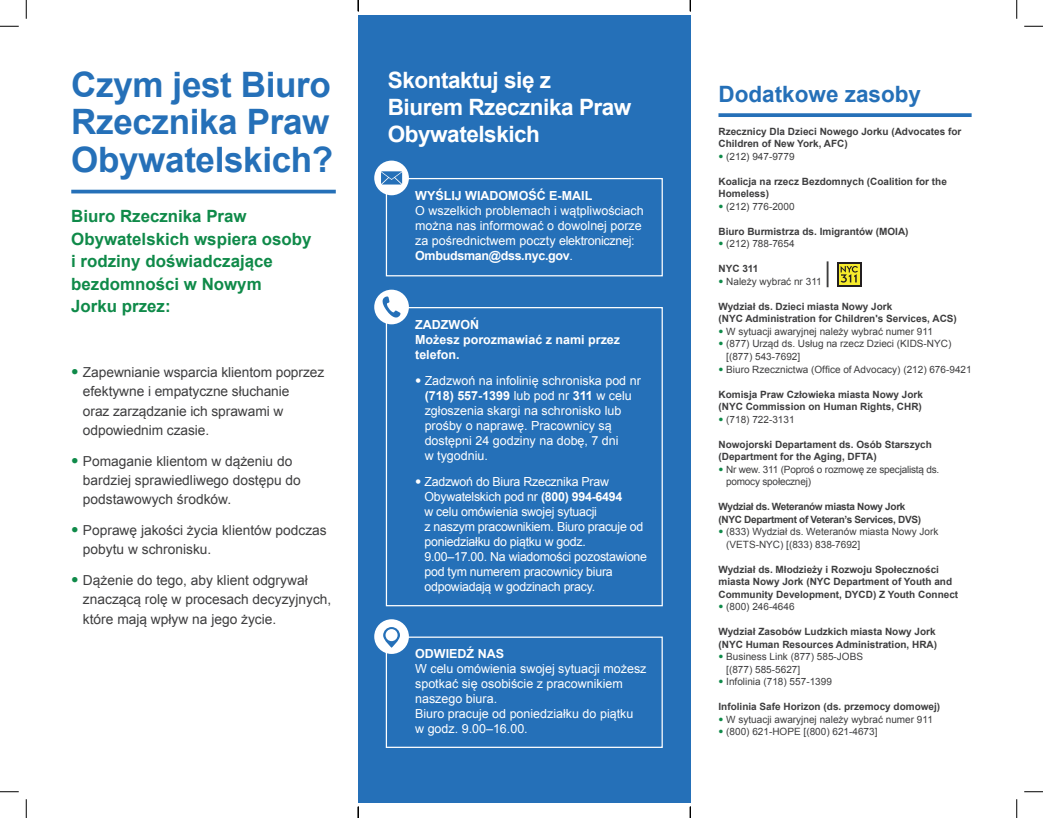
<style>
.page{position:relative;width:1043px;height:818px;background:#fff}
.page>*{position:absolute;margin:0;border:0;box-sizing:border-box;transform-origin:0 0}
.t1{font:700 35px/37.5px "Arial";letter-spacing:-.01em;color:#2570b8;text-align:justify}
.t2{font:700 22.5px/27px "Arial";letter-spacing:-.02em;color:#fff}
.t3{font:700 22.5px "Arial";color:#2570b8}
.t4{font:700 16.88px/22.5px "Arial";color:#0f8a49}
.t5{font:13.75px/19.4px "Arial";color:#3e3e3f}
.t6{font:12.5px/15px "Arial";color:#fff}
.t7{font:12.5px/15px "Arial";letter-spacing:-.02em;color:#fff}
.t8{font:700 12.5px/15px "Arial";color:#fff}
.t9{font:700 10px/12.5px "Arial";color:#3e3e3f}
.t10{font:10px/12.5px "Arial";color:#3e3e3f}
.t11{font:700 10px/12.5px "Arial";letter-spacing:-.03em;color:#3e3e3f}
.t12{font:10px/12.5px "Arial";letter-spacing:-.02em;color:#3e3e3f}
.s1{font-family:"Helvetica Neue LT Std";font-size:15px;color:#0f8a49}
.s2{font-weight:700}
.s3{font-family:"Helvetica Neue LT Std"}
.s4{font-family:"Helvetica Neue LT Std";color:#0f8a49}
</style>
<div class="page">
<div style="left:358px;top:15px;width:332px;height:787px;background:#2570b8"></div>
<svg style="left:837px;top:262px;width:24px;height:25px"></svg>
<svg style="left:839px;top:264px;width:20px;height:20px"></svg>
<svg style="left:840px;top:266px;width:18px;height:16px"></svg>
<hr style="left:826px;top:261px;width:2px;height:26px;background:#3e3e3f">
<hr style="left:71px;top:190px;width:265px;height:3px;background:#2570b8">
<svg style="left:718px;top:113px;width:253px;height:4px"></svg>
<div style="left:386px;top:307px;width:277px;height:299px;border:1px solid #fff"></div>
<div style="left:374px;top:289px;width:35px;height:35px;background:#fff;border-radius:50%"></div>
<svg style="left:382px;top:296px;width:18px;height:21px"></svg>
<div style="left:386px;top:178px;width:277px;height:98px;border:1px solid #fff"></div>
<div style="left:374px;top:161px;width:35px;height:34px;background:#fff;border-radius:50%"></div>
<svg style="left:381px;top:171px;width:21px;height:13px"></svg>
<div style="left:386px;top:636px;width:277px;height:112px;border:1px solid #fff"></div>
<div style="left:374px;top:619px;width:35px;height:35px;background:#fff;border-radius:50%"></div>
<svg style="left:383px;top:627px;width:17px;height:20px"></svg>
<svg style="left:0;top:25px;width:19px;height:2px"></svg>
<svg style="left:1024px;top:25px;width:19px;height:2px"></svg>
<svg style="left:0;top:791px;width:19px;height:1px"></svg>
<svg style="left:1024px;top:791px;width:19px;height:1px"></svg>
<svg style="left:25px;top:0;width:2px;height:19px"></svg>
<svg style="left:25px;top:799px;width:2px;height:19px"></svg>
<svg style="left:1016px;top:0;width:1px;height:19px"></svg>
<svg style="left:1016px;top:799px;width:1px;height:19px"></svg>
<svg style="left:357px;top:0;width:2px;height:11px"></svg>
<svg style="left:357px;top:806px;width:2px;height:12px"></svg>
<svg style="left:689px;top:0;width:2px;height:11px"></svg>
<svg style="left:689px;top:806px;width:2px;height:12px"></svg>
<h1 class="t1" style="left:71px;top:66px;width:263px">Czym jest Biuro Rzecznika Praw Obywatelskich?</h1>
<h2 class="t2" style="left:388px;top:66px;width:245px">Skontaktuj się z<br>Biurem Rzecznika Praw<br>Obywatelskich</h2>
<h3 class="t4" style="left:71px;top:205px;width:242px">Biuro Rzecznika Praw<br>Obywatelskich wspiera osoby i rodziny doświadczające bezdomności w Nowym<br>Jorku przez:</h3>
<h3 class="t5" style="left:83px;top:362px;width:243px;text-indent:-12px"><span class="s1">•</span> Zapewnianie wsparcia klientom poprzez efektywne i empatyczne słuchanie<br>oraz zarządzanie ich sprawami w odpowiednim czasie.</h3>
<h3 class="t5" style="left:83px;top:451px;width:219px;text-indent:-12px"><span class="s1">•</span> Pomaganie klientom w dążeniu do bardziej sprawiedliwego dostępu do podstawowych środków.</h3>
<h3 class="t5" style="left:83px;top:520px;width:245px;text-indent:-12px"><span class="s1">•</span> Poprawę jakości życia klientów podczas pobytu w schronisku.</h3>
<h3 class="t5" style="left:83px;top:570px;width:250px;text-indent:-12px"><span class="s1">•</span> Dążenie do tego, aby klient odgrywał znaczącą rolę w procesach decyzyjnych, które mają wpływ na jego życie.</h3>
<p class="t8" style="left:415px;top:188px;width:179px">WYŚLIJ WIADOMOŚĆ E-MAIL</p>
<p class="t6" style="left:415px;top:203px;width:230px">O wszelkich problemach i wątpliwościach można nas informować o dowolnej porze za pośrednictwem poczty elektronicznej:<br><span class="s2">Ombudsman@dss.nyc.gov</span>.</p>
<p class="t8" style="left:415px;top:317px;width:206px">ZADZWOŃ<br>Możesz porozmawiać z nami przez telefon.</p>
<p class="t6" style="left:425px;top:373px;width:218px;text-indent:-9px"><span class="s3">•</span> Zadzwoń na infolinię schroniska pod nr <span class="s2">(718) 557-1399</span> lub pod nr <span class="s2">311</span> w celu zgłoszenia skargi na schronisko lub prośby o naprawę. Pracownicy są dostępni 24 godziny na dobę, 7 dni<br>w tygodniu.</p>
<p class="t7" style="left:424px;top:474px;width:224px;text-indent:-9px"><span class="s3">•</span> Zadzwoń do Biura Rzecznika Praw Obywatelskich pod nr <span class="s2">(800) 994-6494<br></span>w celu omówienia swojej sytuacji<br>z naszym pracownikiem. Biuro pracuje od poniedziałku do piątku w godz.<br>9.00–17.00. Na wiadomości pozostawione pod tym numerem pracownicy biura odpowiadają w godzinach pracy.</p>
<p class="t8" style="left:415px;top:646px;width:90px">ODWIEDŹ NAS</p>
<p class="t6" style="left:415px;top:661px;width:233px">W celu omówienia swojej sytuacji możesz spotkać się osobiście z pracownikiem naszego biura.<br>Biuro pracuje od poniedziałku do piątku<br>w godz. 9.00–16.00.</p>
<h2 class="t3" style="left:718px;top:78px;width:204px">Dodatkowe zasoby</h2>
<p class="t9" style="left:718px;top:125px;width:244px">Rzecznicy Dla Dzieci Nowego Jorku (Advocates for<br>Children of New York, AFC)</p>
<p class="t10" style="left:718px;top:150px;width:78px"><span class="s4">•</span> (212) 947-9779</p>
<p class="t9" style="left:718px;top:175px;width:230px">Koalicja na rzecz Bezdomnych (Coalition for the<br>Homeless)</p>
<p class="t10" style="left:718px;top:200px;width:78px"><span class="s4">•</span> (212) 776-2000</p>
<p class="t9" style="left:718px;top:225px;width:192px">Biuro Burmistrza ds. Imigrantów (MOIA)</p>
<p class="t10" style="left:718px;top:238px;width:78px"><span class="s4">•</span> (212) 788-7654</p>
<p class="t9" style="left:718px;top:263px;width:42px">NYC 311</p>
<p class="t10" style="left:718px;top:275px;width:105px"><span class="s4">•</span> Należy wybrać nr 311</p>
<p class="t9" style="left:718px;top:300px;width:240px">Wydział ds. Dzieci miasta Nowy Jork<br>(NYC Administration for Children's Services, ACS)</p>
<p class="t10" style="left:718px;top:325px;width:216px"><span class="s4">•</span> W sytuacji awaryjnej należy wybrać numer 911</p>
<p class="t10" style="left:726px;top:338px;width:227px;text-indent:-8px"><span class="s4">•</span> (877) Urząd ds. Usług na rzecz Dzieci (KIDS-NYC) [(877) 543-7692]</p>
<p class="t10" style="left:718px;top:363px;width:255px"><span class="s4">•</span> Biuro Rzecznictwa (Office of Advocacy) (212) 676-9421</p>
<p class="t9" style="left:718px;top:388px;width:206px">Komisja Praw Człowieka miasta Nowy Jork (NYC Commission on Human Rights, CHR)</p>
<p class="t10" style="left:718px;top:413px;width:78px"><span class="s4">•</span> (718) 722-3131</p>
<p class="t9" style="left:718px;top:438px;width:215px">Nowojorski Departament ds. Osób Starszych (Department for the Aging, DFTA)</p>
<p class="t12" style="left:726px;top:463px;width:215px;text-indent:-8px"><span class="s4">•</span> Nr wew. 311 (Poproś o rozmowę ze specjalistą ds. pomocy społecznej)</p>
<p class="t11" style="left:718px;top:500px;width:204px">Wydział ds. Weteranów miasta Nowy Jork (NYC Department of Veteran’s Services, DVS)</p>
<p class="t10" style="left:726px;top:525px;width:214px;text-indent:-8px"><span class="s4">•</span> (833) Wydział ds. Weteranów miasta Nowy Jork (VETS-NYC) [(833) 838-7692]</p>
<p class="t9" style="left:718px;top:563px;width:241px">Wydział ds. Młodzieży i Rozwoju Społeczności miasta Nowy Jork (NYC Department of Youth and<br>Community Development, DYCD) Z Youth Connect</p>
<p class="t10" style="left:718px;top:600px;width:78px"><span class="s4">•</span> (800) 246-4646</p>
<p class="t9" style="left:718px;top:625px;width:220px">Wydział Zasobów Ludzkich miasta Nowy Jork (NYC Human Resources Administration, HRA)</p>
<p class="t10" style="left:726px;top:650px;width:138px;text-indent:-8px"><span class="s4">•</span> Business Link (877) 585-JOBS [(877) 585-5627]</p>
<p class="t10" style="left:718px;top:675px;width:115px"><span class="s4">•</span> Infolinia (718) 557-1399</p>
<p class="t9" style="left:718px;top:700px;width:223px">Infolinia Safe Horizon (ds. przemocy domowej)</p>
<p class="t10" style="left:718px;top:713px;width:216px"><span class="s4">•</span> W sytuacji awaryjnej należy wybrać numer 911</p>
<p class="t10" style="left:718px;top:725px;width:160px"><span class="s4">•</span> (800) 621-HOPE [(800) 621-4673]</p>
</div>
